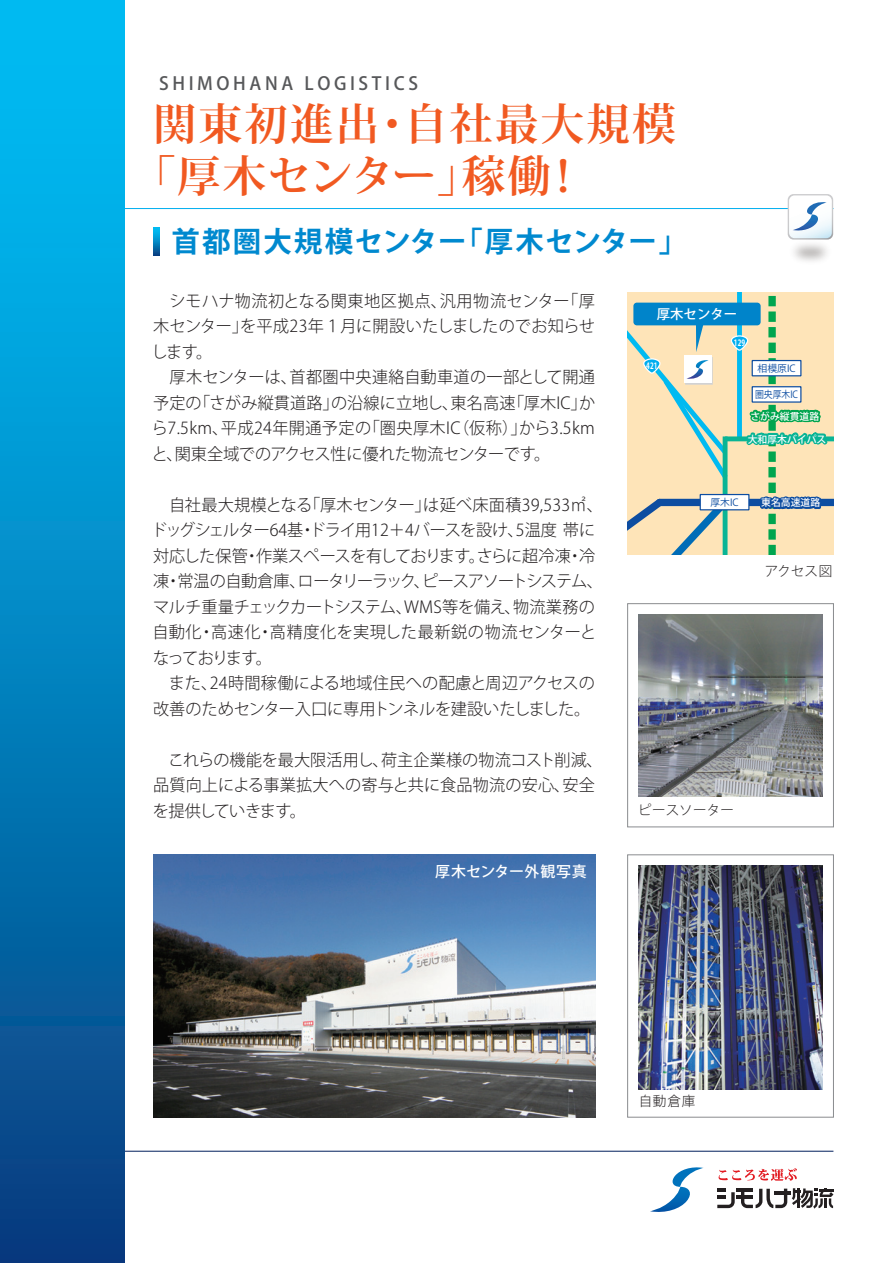
<style>
.page{position:relative;width:893px;height:1263px;background:#fff}
.page>*{position:absolute;margin:0;border:0;box-sizing:border-box;transform-origin:0 0}
.t1{font:700 43.5px/52.2px "Koz Min Pro";letter-spacing:.05em;color:#f15921}
.t2{font:700 28.5px "Koz Go Pro";letter-spacing:.045em;color:#0089cf}
.t3{font:500 18px "Koz Go Pro";letter-spacing:.2em;color:#57585a}
.t4{font:300 16.5px/25.5px "Koz Go Pro";color:#231f20}
.t5{font:500 15px "Koz Go Pro";letter-spacing:.04em;color:#fff}
.t6{font:300 13.5px "Koz Go Pro";letter-spacing:.015em;color:#231f20}
.t7{font:500 13.35px "Koz Go Pro";color:#fff}
.t8{font:500 9.9px "Koz Go Pro";color:#fff}
.t9{font:9.9px "Koz Go Pro";color:#0d4da1}
.t10{font:9.9px "Koz Go Pro";color:#0d4da1;scale:.9 1}
.t11{font:700 8.55px "Koz Go Pro";color:#fff;scale:.75 1}
</style>
<div class="page">
<svg style="left:650px;top:1167px;width:53px;height:45px"></svg>
<svg style="left:719px;top:1168px;width:78px;height:13px"></svg>
<hr style="left:737px;top:1189px;width:16px;height:3px;background:#231f20">
<hr style="left:737px;top:1195px;width:16px;height:3px;background:#231f20">
<svg style="left:717px;top:1189px;width:18px;height:19px"></svg>
<svg style="left:741px;top:1188px;width:92px;height:20px"></svg>
<hr style="left:85px;top:208px;width:748px;height:1px;background:#00aeef">
<hr style="left:103px;top:1151px;width:730px;height:1px;background:#001e5b">
<div style="left:725px;top:436px;width:108px;height:5px;background:#09b495"></div>
<div style="left:660px;top:499px;width:173px;height:7px;background:#0d4da1"></div>
<svg style="left:628px;top:292px;width:203px;height:263px;background:#ccd4b9"></svg>
<svg style="left:153px;top:228px;width:6px;height:28px"></svg>
<div style="left:627px;top:603px;width:207px;height:224px;border:1px solid #8a8c8f"></div>
<div style="left:627px;top:854px;width:207px;height:263px;border:1px solid #8a8c8f"></div>
<img style="left:153px;top:855px;width:442px;height:262px">
<img style="left:638px;top:865px;width:185px;height:224px">
<img style="left:638px;top:614px;width:185px;height:183px">
<div style="left:0;top:0;width:124px;height:1263px;background:linear-gradient(to bottom,#00c8fe,#073f81)"></div>
<img style="left:742px;top:199px;width:92px;height:110px">
<svg style="left:788px;top:194px;width:45px;height:46px"></svg>
<p class="t3" style="left:159px;top:72px;width:260px">SHIMOHANA LOGISTICS</p>
<h1 class="t1" style="left:132px;top:96px;width:545px;text-indent:21px">関東初進出・自社最大規模「厚木センター」稼働！</h1>
<h2 class="t2" style="left:172px;top:223px;width:517px">首都圏大規模センター「厚木センター」</h2>
<p class="t4" style="left:151px;top:288px;width:445px">　シモハナ物流初となる関東地区拠点、汎用物流センター「厚木センター」を平成23年１月に開設いたしましたのでお知らせします。<br>　厚木センターは、首都圏中央連絡自動車道の一部として開通予定の「さがみ縦貫道路」の沿線に立地し、東名高速「厚木IC」から7.5km、平成24年開通予定の「圏央厚木IC（仮称）」から3.5kmと、関東全域でのアクセス性に優れた物流センターです。</p>
<p class="t4" style="left:151px;top:492px;width:453px">　自社最大規模となる「厚木センター」は延べ床面積39,533㎡、ドッグシェルター64基・ドライ用12＋4バースを設け、5温度 帯に対応した保管・作業スペースを有しております。さらに超冷凍・冷凍・常温の自動倉庫、ロータリーラック、ピースアソートシステム、マルチ重量チェックカートシステム、WMS等を備え、物流業務の自動化・高速化・高精度化を実現した最新鋭の物流センターとなっております。<br>　また、24時間稼働による地域住民への配慮と周辺アクセスの改善のためセンター入口に専用トンネルを建設いたしました。</p>
<p class="t4" style="left:153px;top:747px;width:452px">　これらの機能を最大限活用し、荷主企業様の物流コスト削減、品質向上による事業拡大への寄与と共に食品物流の安心、安全を提供していきます。</p>
<p class="t5" style="left:435px;top:862px;width:153px">厚木センター外観写真</p>
<p class="t7" style="left:657px;top:305px;width:82px">厚木センター</p>
<p class="t11" style="left:646px;top:360px;width:16px">421</p>
<p class="t11" style="left:734px;top:337px;width:16px">129</p>
<p class="t9" style="left:757px;top:362px;width:40px">相模原IC</p>
<p class="t10" style="left:755px;top:388px;width:49px">圏央厚木IC</p>
<p class="t8" style="left:750px;top:410px;width:70px">さがみ縦貫道路</p>
<p class="t8" style="left:748px;top:433px;width:80px">大和厚木バイパス</p>
<p class="t9" style="left:710px;top:496px;width:30px">厚木IC</p>
<p class="t8" style="left:761px;top:496px;width:60px">東名高速道路</p>
<p class="t6" style="left:765px;top:562px;width:69px">アクセス図</p>
<p class="t6" style="left:638px;top:801px;width:97px">ピースソーター</p>
<p class="t6" style="left:639px;top:1092px;width:58px">自動倉庫</p>
</div>
